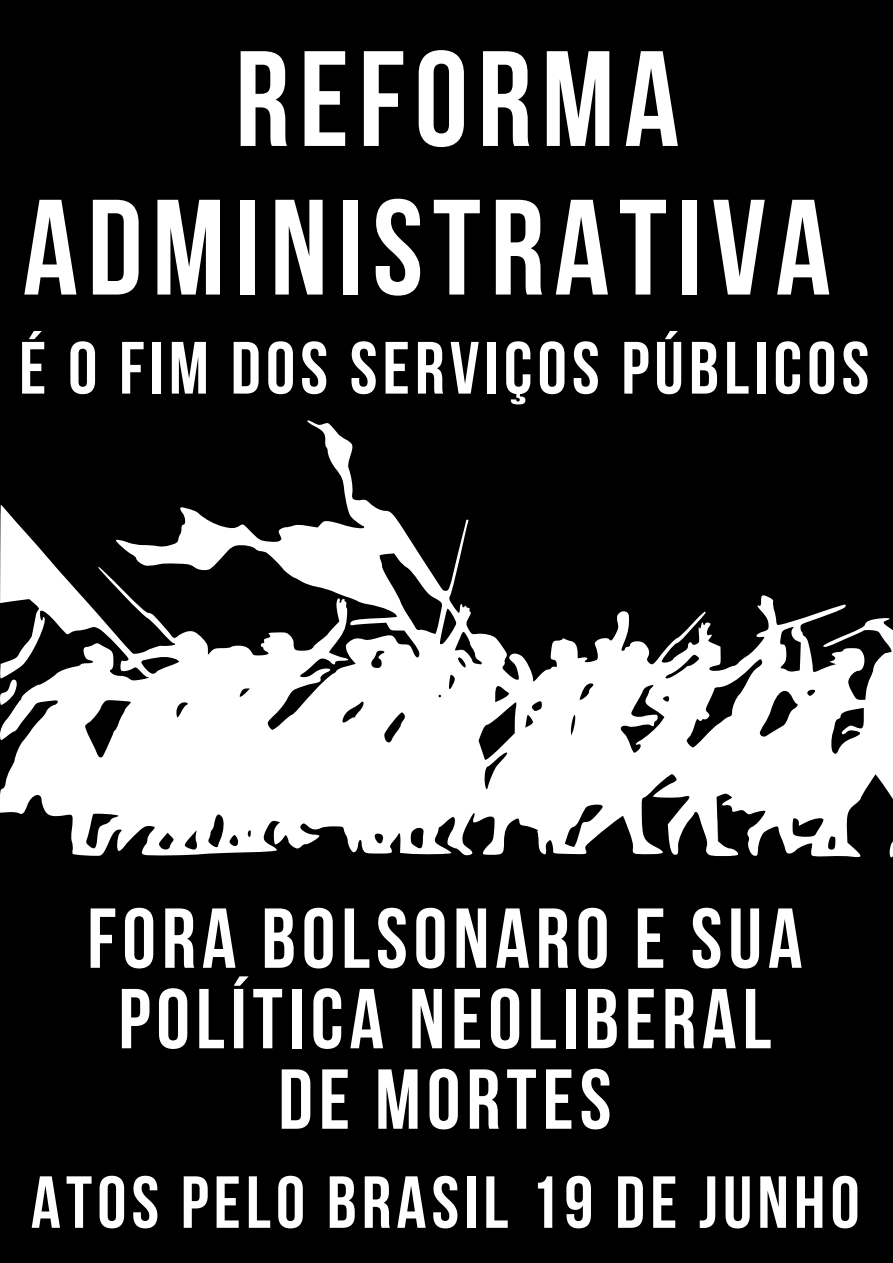
<style>
.page{position:relative;width:893px;height:1263px;background:#000}
.page>*{position:absolute;margin:0;border:0;box-sizing:border-box;transform-origin:0 0}
.t1{font:700 135.38px/148.6px "Bebas Neue";letter-spacing:.07em;color:#fff;text-align:center}
.t2{font:700 84.75px/80.5px "Bebas Neue";letter-spacing:.07em;color:#fff;text-align:center}
.t3{font:700 73.8px "Bebas Neue";letter-spacing:.07em;color:#fff}
.t4{font:700 73.5px "Bebas Neue";letter-spacing:.07em;color:#fff}
</style>
<div class="page">
<svg style="left:0;top:420px;width:893px;height:438px"></svg>
<p class="t1" style="left:23px;top:38px;width:809px">REFORMA<br>ADMINISTRATIVA</p>
<p class="t3" style="left:19px;top:338px;width:851px">É O FIM DOS SERVIÇOS PÚBLICOS</p>
<p class="t2" style="left:87px;top:906px;width:717px">FORA BOLSONARO E SUA<br>POLÍTICA NEOLIBERAL</p>
<p class="t2" style="left:278px;top:1067px;width:335px">DE MORTES</p>
<p class="t4" style="left:31px;top:1173px;width:830px">ATOS PELO BRASIL 19 DE JUNHO</p>
</div>
